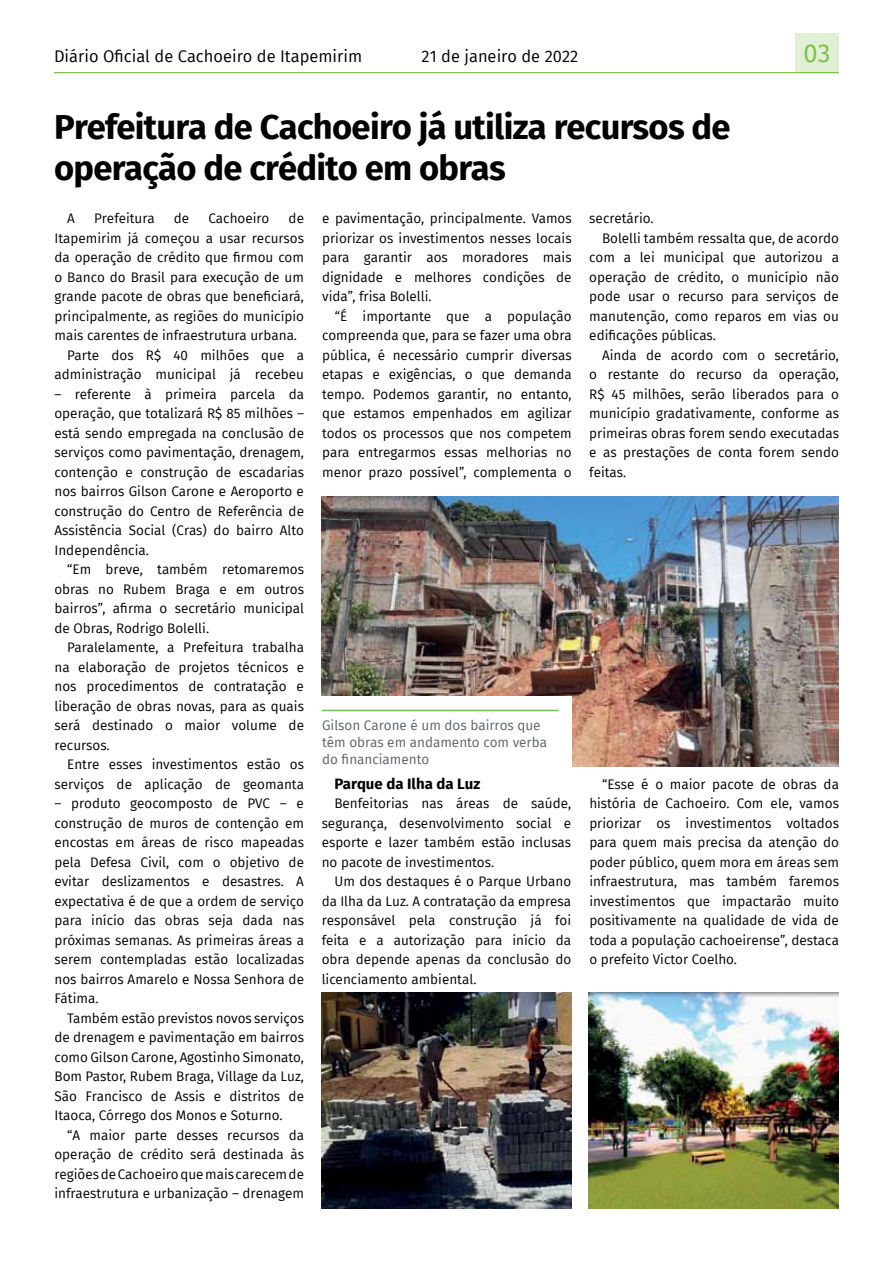
<style>
.page{position:relative;width:893px;height:1263px;background:#fff}
.page>*{position:absolute;margin:0;border:0;box-sizing:border-box;transform-origin:0 0}
.t1{font:700 34.5px/41.4px "Fira Sans";letter-spacing:-.02em;color:#000}
.t2{font:25.5px "Fira Sans";color:#75c044}
.t3{font:16.5px "Fira Sans";color:#000}
.t4{font:700 15px "Fira Sans";color:#000}
.t5{font:13.5px/19.5px "Fira Sans";color:#000;text-align:justify}
.t6{font:13.5px/16.6px "Fira Sans";color:#5e6164}
</style>
<div class="page">
<div style="left:795px;top:33px;width:44px;height:40px;background:#e1efd4"></div>
<hr style="left:54px;top:72px;width:785px;height:1px;background:#75c044">
<img style="left:322px;top:496px;width:516px;height:271px">
<img style="left:322px;top:992px;width:249px;height:217px">
<img style="left:589px;top:992px;width:249px;height:217px">
<div style="left:307px;top:696px;width:265px;height:71px;background:#fff"></div>
<hr style="left:322px;top:710px;width:237px;height:1px;background:#75c044">
<p class="t3" style="left:54px;top:43px;width:310px">Diário Oficial de Cachoeiro de Itapemirim</p>
<p class="t3" style="left:422px;top:43px;width:158px">21 de janeiro de 2022</p>
<h2 class="t2" style="left:804px;top:34px;width:28px">03</h2>
<h1 class="t1" style="left:54px;top:103px;width:678px">Prefeitura de Cachoeiro já utiliza recursos de operação de crédito em obras</h1>
<p class="t5" style="left:67px;top:209px;width:9px">A</p>
<p class="t5" style="left:94px;top:209px;width:62px">Prefeitura</p>
<p class="t5" style="left:174px;top:209px;width:17px">de</p>
<p class="t5" style="left:208px;top:209px;width:63px">Cachoeiro</p>
<p class="t5" style="left:289px;top:209px;width:17px">de</p>
<p class="t5" style="left:54px;top:228px;width:251px">Itapemirim já começou a usar recursos</p>
<p class="t5" style="left:54px;top:248px;width:251px">da operação de crédito que firmou com</p>
<p class="t5" style="left:54px;top:267px;width:251px">o Banco do Brasil para execução de um</p>
<p class="t5" style="left:54px;top:287px;width:251px">grande pacote de obras que beneficiará,</p>
<p class="t5" style="left:54px;top:306px;width:251px">principalmente, as regiões do município</p>
<p class="t5" style="left:54px;top:325px;width:244px">mais carentes de infraestrutura urbana.</p>
<p class="t5" style="left:67px;top:345px;width:238px">Parte dos R$ 40 milhões que a</p>
<p class="t5" style="left:54px;top:364px;width:251px">administração municipal já recebeu</p>
<p class="t5" style="left:54px;top:384px;width:251px">– referente à primeira parcela da operação, que totalizará R$ 85 milhões – está sendo empregada na conclusão de serviços como pavimentação, drenagem, contenção e construção de escadarias nos bairros Gilson Carone e Aeroporto e construção do Centro de Referência de Assistência Social (Cras) do bairro Alto Independência.</p>
<p class="t5" style="left:54px;top:559px;width:251px;text-indent:13px">“Em breve, também retomaremos obras no Rubem Braga e em outros bairros”, afirma o secretário municipal de Obras, Rodrigo Bolelli.</p>
<p class="t5" style="left:54px;top:637px;width:251px;text-indent:13px">Paralelamente, a Prefeitura trabalha na elaboração de projetos técnicos e nos procedimentos de contratação e liberação de obras novas, para as quais será destinado o maior volume de recursos.</p>
<p class="t5" style="left:54px;top:754px;width:251px;text-align:right">Entre esses investimentos estão os serviços de aplicação de geomanta</p>
<p class="t5" style="left:54px;top:793px;width:251px">– produto geocomposto de PVC – e construção de muros de contenção em encostas em áreas de risco mapeadas pela Defesa Civil, com o objetivo de evitar deslizamentos e desastres. A expectativa é de que a ordem de serviço para início das obras seja dada nas próximas semanas. As primeiras áreas a serem contempladas estão localizadas nos bairros Amarelo e Nossa Senhora de Fátima.</p>
<p class="t5" style="left:54px;top:1008px;width:251px;text-indent:13px">Também estão previstos novos serviços de drenagem e pavimentação em bairros como Gilson Carone, Agostinho Simonato, Bom Pastor, Rubem Braga, Village da Luz, São Francisco de Assis e distritos de Itaoca, Córrego dos Monos e Soturno.</p>
<p class="t5" style="left:54px;top:1125px;width:251px;text-indent:13px">“A maior parte desses recursos da operação de crédito será destinada às regiões de Cachoeiro que mais carecem de infraestrutura e urbanização – drenagem</p>
<p class="t5" style="left:589px;top:208px;width:66px">secretário.</p>
<p class="t5" style="left:602px;top:228px;width:238px">Bolelli também ressalta que, de acordo</p>
<p class="t5" style="left:589px;top:247px;width:251px">com a lei municipal que autorizou a</p>
<p class="t5" style="left:589px;top:267px;width:251px">operação de crédito, o município não</p>
<p class="t5" style="left:589px;top:286px;width:251px">pode usar o recurso para serviços de</p>
<p class="t5" style="left:589px;top:306px;width:251px">manutenção, como reparos em vias ou</p>
<p class="t5" style="left:589px;top:325px;width:128px">edificações públicas.</p>
<p class="t5" style="left:602px;top:345px;width:238px">Ainda de acordo com o secretário,</p>
<p class="t5" style="left:589px;top:364px;width:251px">o restante do recurso da operação,</p>
<p class="t5" style="left:589px;top:384px;width:251px">R$ 45 milhões, serão liberados para o</p>
<p class="t5" style="left:589px;top:403px;width:251px">município gradativamente, conforme as</p>
<p class="t5" style="left:589px;top:423px;width:251px">primeiras obras forem sendo executadas</p>
<p class="t5" style="left:589px;top:442px;width:251px">e as prestações de conta forem sendo</p>
<p class="t5" style="left:589px;top:462px;width:39px">feitas.</p>
<p class="t5" style="left:322px;top:208px;width:251px">e pavimentação, principalmente. Vamos priorizar os investimentos nesses locais para garantir aos moradores mais dignidade e melhores condições de vida”, frisa Bolelli.</p>
<p class="t5" style="left:322px;top:306px;width:251px;text-indent:13px">“É importante que a população compreenda que, para se fazer uma obra pública, é necessário cumprir diversas etapas e exigências, o que demanda tempo. Podemos garantir, no entanto, que estamos empenhados em agilizar todos os processos que nos competem para entregarmos essas melhorias no menor prazo possível”, complementa o</p>
<p class="t6" style="left:322px;top:717px;width:226px">Gilson Carone é um dos bairros que têm obras em andamento com verba do financiamento</p>
<p class="t4" style="left:334px;top:771px;width:147px">Parque da Ilha da Luz</p>
<p class="t5" style="left:322px;top:794px;width:251px;text-indent:13px">Benfeitorias nas áreas de saúde, segurança, desenvolvimento social e esporte e lazer também estão inclusas no pacote de investimentos.</p>
<p class="t5" style="left:322px;top:872px;width:251px;text-indent:13px">Um dos destaques é o Parque Urbano da Ilha da Luz. A contratação da empresa responsável pela construção já foi feita e a autorização para início da obra depende apenas da conclusão do licenciamento ambiental.</p>
<p class="t5" style="left:589px;top:774px;width:251px;text-indent:13px">“Esse é o maior pacote de obras da história de Cachoeiro. Com ele, vamos priorizar os investimentos voltados para quem mais precisa da atenção do poder público, quem mora em áreas sem infraestrutura, mas também faremos investimentos que impactarão muito positivamente na qualidade de vida de toda a população cachoeirense”, destaca o prefeito Victor Coelho.</p>
</div>
